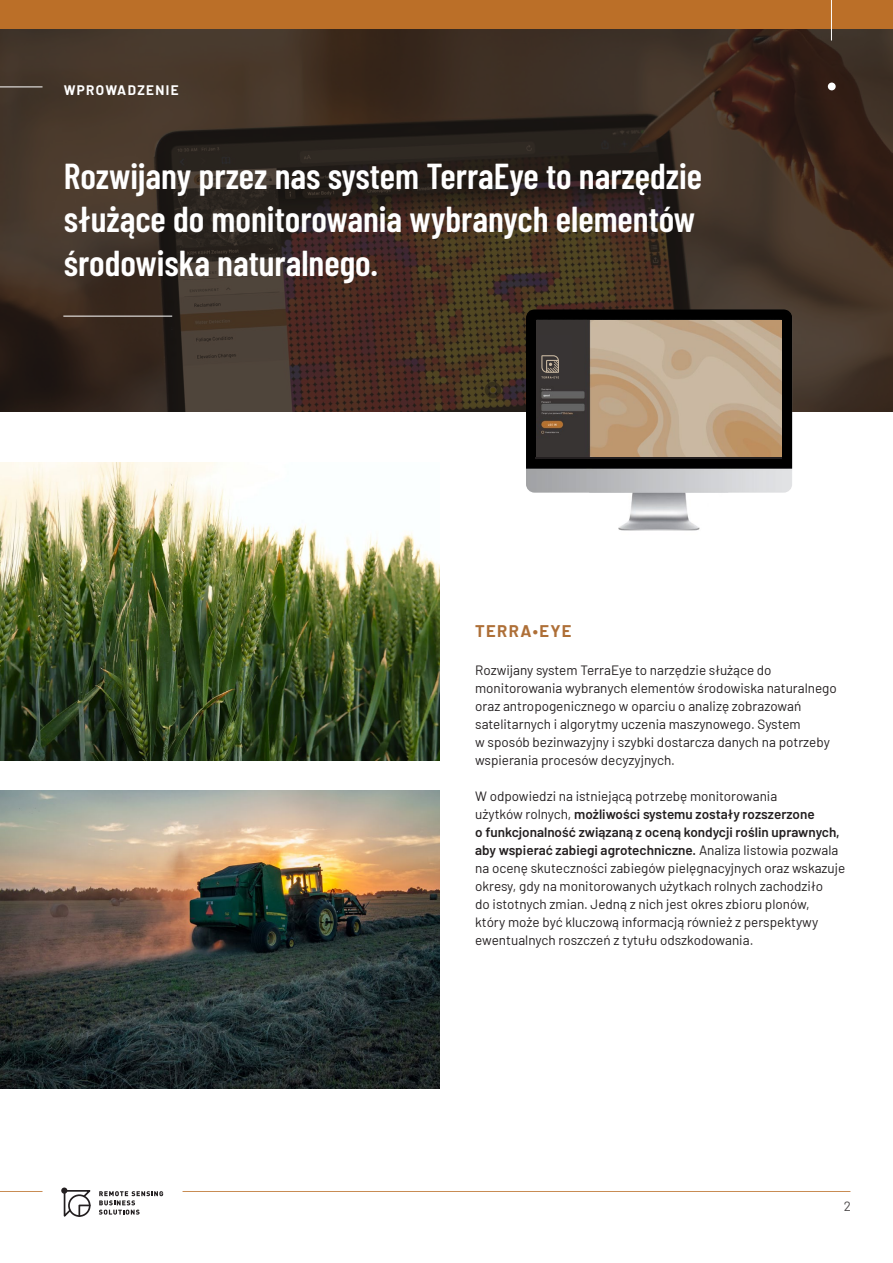
<style>
.page{position:relative;width:893px;height:1263px;background:#fff}
.page>*{position:absolute;margin:0;border:0;box-sizing:border-box;transform-origin:0 0}
.t1{font:600 36px/43.2px "Barlow Condensed";color:#fff}
.t2{font:700 16.5px "Barlow";letter-spacing:.08em;color:#ae6f37}
.t3{font:13.5px/18px "Barlow";color:#231f20}
.t4{font:700 13.5px "Barlow";letter-spacing:.1em;color:#fff}
.s1{font-weight:600}
</style>
<div class="page">
<hr style="left:0;top:1191px;width:43px;height:1px;background:#bb6f28">
<hr style="left:183px;top:1191px;width:667px;height:1px;background:#bb6f28">
<svg style="left:61px;top:1187px;width:6px;height:7px"></svg>
<svg style="left:63px;top:1189px;width:100px;height:28px"></svg>
<img style="left:0;top:28px;width:893px;height:383px">
<img style="left:0;top:791px;width:439px;height:298px">
<img style="left:0;top:463px;width:439px;height:298px">
<img style="left:618px;top:493px;width:82px;height:38px">
<img style="left:526px;top:309px;width:266px;height:184px">
<img style="left:536px;top:320px;width:246px;height:137px">
<hr style="left:536px;top:457px;width:246px;height:2px;background:#231f20">
<img style="left:539px;top:336px;width:32px;height:48px">
<svg style="left:541px;top:355px;width:18px;height:23px"></svg>
<hr style="left:63px;top:316px;width:109px;height:1px;background:#fff">
<div style="left:828px;top:83px;width:8px;height:7px;background:#fff;border-radius:50%"></div>
<div style="left:0;top:0;width:893px;height:28px;background:#bb6f28"></div>
<hr style="left:0;top:87px;width:43px;height:1px;background:#fff">
<hr style="left:831px;top:0;width:1px;height:41px;background:#fff">
<p class="t4" style="left:64px;top:81px;width:116px">WPROWADZENIE</p>
<h1 class="t1" style="left:64px;top:152px;width:640px">Rozwijany przez nas system TerraEye to narzędzie służące do monitorowania wybranych elementów środowiska naturalnego.</h1>
<p class="t2" style="left:475px;top:619px;width:98px">TERRA•EYE</p>
<p class="t3" style="left:475px;top:660px;width:363px">Rozwijany system TerraEye to narzędzie służące do monitorowania wybranych elementów środowiska naturalnego oraz antropogenicznego w oparciu o analizę zobrazowań satelitarnych i algorytmy uczenia maszynowego. System<br>w sposób bezinwazyjny i szybki dostarcza danych na potrzeby wspierania procesów decyzyjnych.</p>
<p class="t3" style="left:475px;top:786px;width:372px">W odpowiedzi na istniejącą potrzebę monitorowania<br>użytków rolnych, <span class="s1">możliwości systemu zostały rozszerzone<br>o funkcjonalność związaną z oceną kondycji roślin uprawnych, aby wspierać zabiegi agrotechniczne.</span> Analiza listowia pozwala na ocenę skuteczności zabiegów pielęgnacyjnych oraz wskazuje okresy, gdy na monitorowanych użytkach rolnych zachodziło<br>do istotnych zmian. Jedną z nich jest okres zbioru plonów,<br>który może być kluczową informacją również z perspektywy ewentualnych roszczeń z tytułu odszkodowania.</p>
<p class="t3" style="left:843px;top:1196px;width:9px">2</p>
</div>
